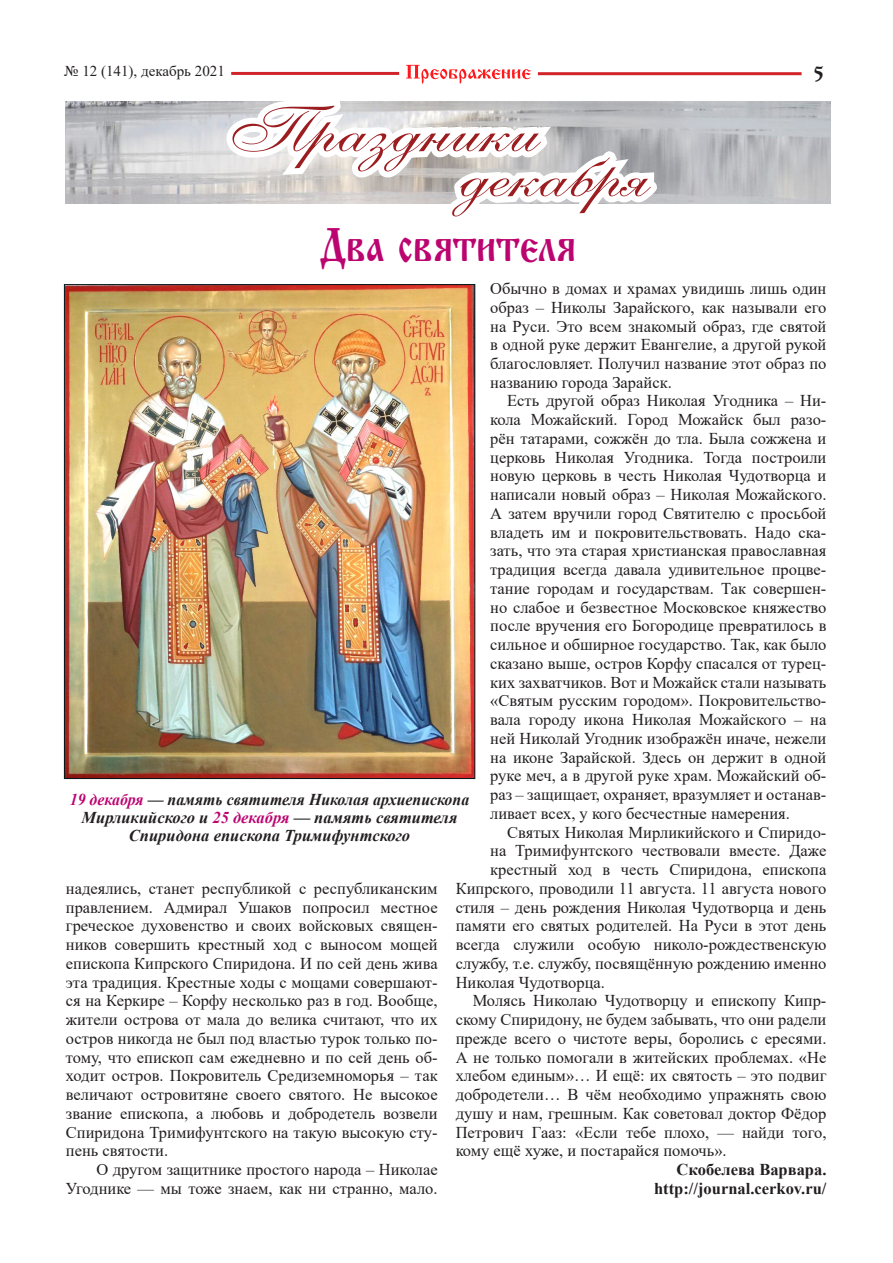
<style>
.page{position:relative;width:893px;height:1263px;background:#fff}
.page>*{position:absolute;margin:0;border:0;box-sizing:border-box;transform-origin:0 0}
.t1{font:64.5px "Anastasia Script";color:#9c1d20;scale:1.17 1}
.t2{font:46.8px "Izhitsa";color:#bc0470;scale:.8 1}
.t3{font:21px "Izhitsa C";color:#231f20}
.t4{font:16.5px/18.8px "Times New Roman";color:#231f20;text-align:justify}
.t5{font:italic 700 16.5px/18px "Times New Roman";color:#231f20;text-align:center;scale:.96 1}
.t6{font:700 16.5px/18.8px "Times New Roman";color:#231f20;text-align:right}
.t7{font:15px "Times New Roman";color:#231f20}
.s1{color:#bc0470}
</style>
<div class="page">
<hr style="left:538px;top:72px;width:263px;height:3px;background:#d1232a">
<svg style="left:406px;top:65px;width:125px;height:18px"></svg>
<hr style="left:231px;top:72px;width:168px;height:3px;background:#d1232a">
<img style="left:66px;top:101px;width:764px;height:103px">
<svg style="left:216px;top:101px;width:478px;height:103px"></svg>
<img style="left:66px;top:286px;width:407px;height:491px">
<p class="t7" style="left:64px;top:61px;width:162px">№ 12 (141), декабрь 2021</p>
<p class="t3" style="left:813px;top:62px;width:13px">5</p>
<h1 class="t1" style="left:221px;top:92px;width:264px">Праздники</h1>
<h1 class="t1" style="left:448px;top:137px;width:164px">декабря</h1>
<h2 class="t2" style="left:320px;top:219px;width:321px">Два святителя</h2>
<p class="t4" style="left:490px;top:279px;width:338px">Обычно в домах и храмах увидишь лишь один образ – Николы Зарайского, как называли его на Руси. Это всем знакомый образ, где святой в одной руке держит Евангелие, а другой рукой благословляет. Получил название этот образ по названию города Зарайск.</p>
<p class="t4" style="left:490px;top:391px;width:338px;text-indent:17px">Есть другой образ Николая Угодника – Ни&shy;кола Можайский. Город Можайск был разо&shy;рён татарами, сожжён до тла. Была сожжена и церковь Николая Угодника. Тогда построили новую церковь в честь Николая Чудотворца и написали новый образ – Николая Можайского.<br>А затем вручили город Святителю с просьбой владеть им и покровительствовать. Надо ска&shy;зать, что эта старая христианская православная традиция всегда давала удивительное процве&shy;тание городам и государствам. Так совершен&shy;но слабое и безвестное Московское княжество после вручения его Богородице превратилось в сильное и обширное государство. Так, как было сказано выше, остров Корфу спасался от турец&shy;ких захватчиков. Вот и Можайск стали называть «Святым русским городом». Покровительство&shy;вала городу икона Николая Можайского – на ней Николай Угодник изображён иначе, нежели на иконе Зарайской. Здесь он держит в одной руке меч, а в другой руке храм. Можайский об&shy;раз – защищает, охраняет, вразумляет и останав&shy;ливает всех, у кого бесчестные намерения.</p>
<p class="t4" style="left:507px;top:822px;width:321px">Святых Николая Мирликийского и Спиридо-</p>
<p class="t4" style="left:490px;top:841px;width:338px">на Тримифунтского чествовали вместе. Даже</p>
<p class="t4" style="left:490px;top:860px;width:338px">крестный ход в честь Спиридона, епископа</p>
<p class="t4" style="left:456px;top:878px;width:372px">Кипрского, проводили 11 августа. 11 августа нового</p>
<p class="t4" style="left:456px;top:897px;width:372px">стиля – день рождения Николая Чудотворца и день</p>
<p class="t4" style="left:456px;top:916px;width:372px">памяти его святых родителей. На Руси в этот день</p>
<p class="t4" style="left:456px;top:935px;width:372px">всегда служили особую николо-рождественскую</p>
<p class="t4" style="left:456px;top:953px;width:372px">службу, т.е. службу, посвящённую рождению именно</p>
<p class="t4" style="left:456px;top:972px;width:151px">Николая Чудотворца.</p>
<p class="t4" style="left:473px;top:991px;width:355px">Молясь Николаю Чудотворцу и епископу Кипр-</p>
<p class="t4" style="left:456px;top:1010px;width:372px">скому Спиридону, не будем забывать, что они радели</p>
<p class="t4" style="left:456px;top:1028px;width:372px">прежде всего о чистоте веры, боролись с ересями.</p>
<p class="t4" style="left:456px;top:1047px;width:372px">А не только помогали в житейских проблемах. «Не</p>
<p class="t4" style="left:456px;top:1066px;width:372px">хлебом единым»… И ещё: их святость – это подвиг</p>
<p class="t4" style="left:456px;top:1085px;width:372px">добродетели… В чём необходимо упражнять свою</p>
<p class="t4" style="left:456px;top:1103px;width:372px">душу и нам, грешным. Как советовал доктор Фёдор</p>
<p class="t4" style="left:456px;top:1122px;width:372px">Петрович Гааз: «Если тебе плохо, — найди того,</p>
<p class="t4" style="left:456px;top:1141px;width:272px">кому ещё хуже, и постарайся помочь».</p>
<p class="t6" style="left:654px;top:1160px;width:174px">Скобелева Варвара. http://journal.cerkov.ru/</p>
<p class="t5" style="left:70px;top:790px;width:418px"><span class="s1">19 декабря</span> — память святителя Николая архиепископа<br>Мирликийского и <span class="s1">25 декабря</span> — память святителя<br>Спиридона епископа Тримифунтского</p>
<p class="t4" style="left:66px;top:878px;width:373px">надеялись, станет республикой с республиканским правлением. Адмирал Ушаков попросил местное греческое духовенство и своих войсковых священ&shy;ников совершить крестный ход с выносом мощей епископа Кипрского Спиридона. И по сей день жива эта традиция. Крестные ходы с мощами совершают&shy;ся на Керкире – Корфу несколько раз в год. Вообще, жители острова от мала до велика считают, что их остров никогда не был под властью турок только по&shy;тому, что епископ сам ежедневно и по сей день об&shy;ходит остров. Покровитель Средиземноморья – так величают островитяне своего святого. Не высокое звание епископа, а любовь и добродетель возвели Спиридона Тримифунтского на такую высокую сту&shy;пень святости.</p>
<p class="t4" style="left:66px;top:1159px;width:373px;text-align:right">О другом защитнике простого народа – Николае<br>Угоднике — мы тоже знаем, как ни странно, мало.</p>
</div>
